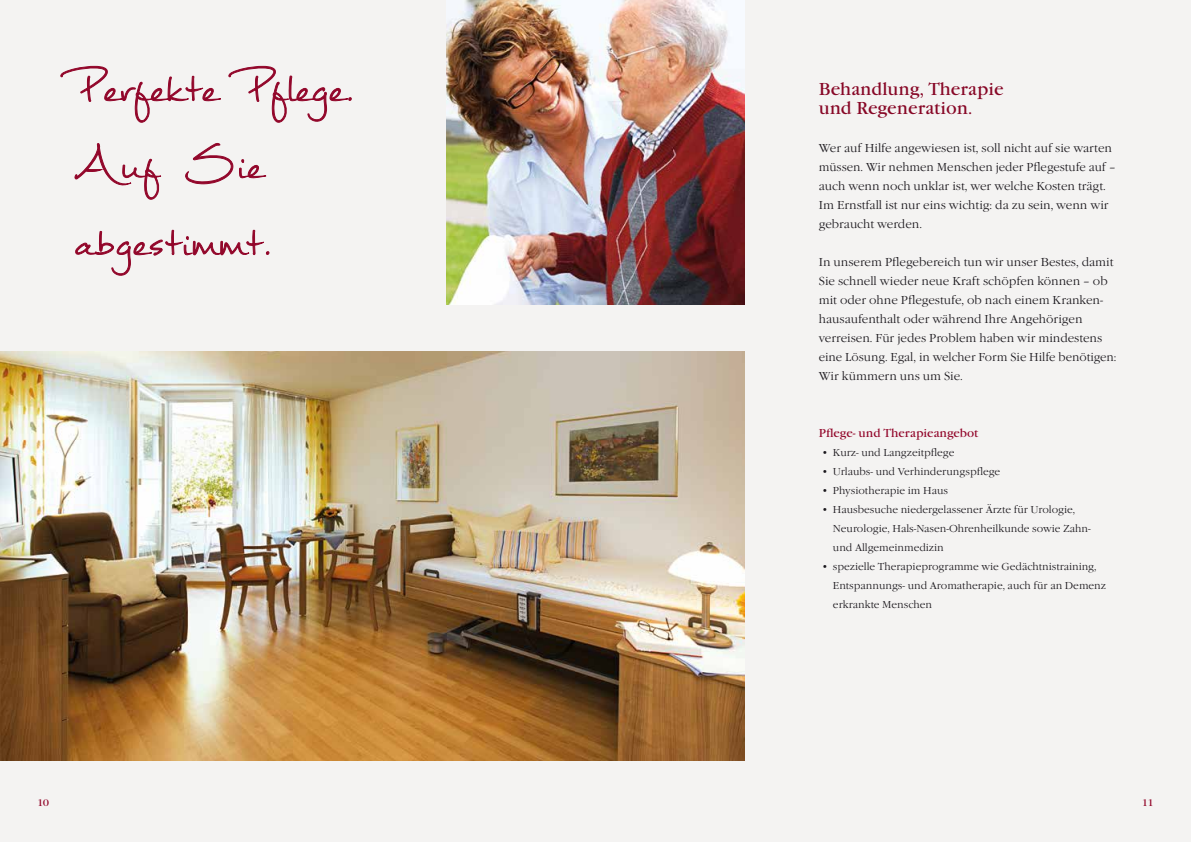
<style>
.page{position:relative;width:1191px;height:842px;background:#f4f3f2}
.page>*{position:absolute;margin:0;border:0;box-sizing:border-box;transform-origin:0 0}
.t1{font:77px/77px "Mathilde";letter-spacing:.02em;color:#92062a}
.t2{font:18px/19px "Garamond Itc T Boo";color:#870726}
.t3{font:300 12px/19px "Garamond Itc T";color:#1a171c}
.t4{font:12px "Garamond Itc T Boo";color:#92062a}
.t5{font:300 10.5px/19px "Garamond Itc T";color:#1a171c}
.t6{font:10px "Garamond Itc T Boo";color:#92062a;scale:1.09 1}
</style>
<div class="page">
<img style="left:446px;top:0;width:298px;height:304px">
<img style="left:0;top:352px;width:744px;height:408px">
<svg style="left:60px;top:66px;width:161px;height:57px"></svg>
<svg style="left:228px;top:66px;width:124px;height:57px"></svg>
<svg style="left:74px;top:143px;width:87px;height:57px"></svg>
<svg style="left:185px;top:143px;width:48px;height:41px"></svg>
<svg style="left:239px;top:159px;width:27px;height:20px"></svg>
<svg style="left:75px;top:229px;width:194px;height:47px"></svg>
<h1 class="t1" style="left:74px;top:36px;width:282px">Perfekte Pflege.<br>Auf Sie abgestimmt.</h1>
<h2 class="t2" style="left:819px;top:80px;width:186px">Behandlung, Therapie und Regeneration.</h2>
<p class="t3" style="left:819px;top:139px;width:298px">Wer auf Hilfe angewiesen ist, soll nicht auf sie warten müssen. Wir nehmen Menschen jeder Pflegestufe auf – auch wenn noch unklar ist, wer welche Kosten trägt.<br>Im Ernstfall ist nur eins wichtig: da zu sein, wenn wir gebraucht werden.</p>
<p class="t3" style="left:819px;top:253px;width:299px">In unserem Pflegebereich tun wir unser Bestes, damit Sie schnell wieder neue Kraft schöpfen können – ob mit oder ohne Pflegestufe, ob nach einem Kranken&shy;hausaufenthalt oder während Ihre Angehörigen verreisen. Für jedes Problem haben wir mindestens eine Lösung. Egal, in welcher Form Sie Hilfe benötigen:<br>Wir kümmern uns um Sie.</p>
<p class="t4" style="left:819px;top:426px;width:161px">Pflege- und Therapieangebot</p>
<p class="t5" style="left:821px;top:443px;width:134px">• Kurz- und Langzeitpflege</p>
<p class="t5" style="left:821px;top:462px;width:180px">• Urlaubs- und Verhinderungspflege</p>
<p class="t5" style="left:821px;top:481px;width:128px">• Physiotherapie im Haus</p>
<p class="t5" style="left:833px;top:500px;width:259px;text-indent:-11px">• Hausbesuche niedergelassener Ärzte für Urologie,<br>Neurologie, Hals-Nasen-Ohrenheilkunde sowie Zahn&shy;und Allgemeinmedizin</p>
<p class="t5" style="left:833px;top:557px;width:274px;text-indent:-11px">• spezielle Therapieprogramme wie Gedächtnistraining,<br>Entspannungs- und Aromatherapie, auch für an Demenz erkrankte Menschen</p>
<p class="t6" style="left:37px;top:796px;width:13px">10</p>
<p class="t6" style="left:1141px;top:796px;width:12px">11</p>
</div>
